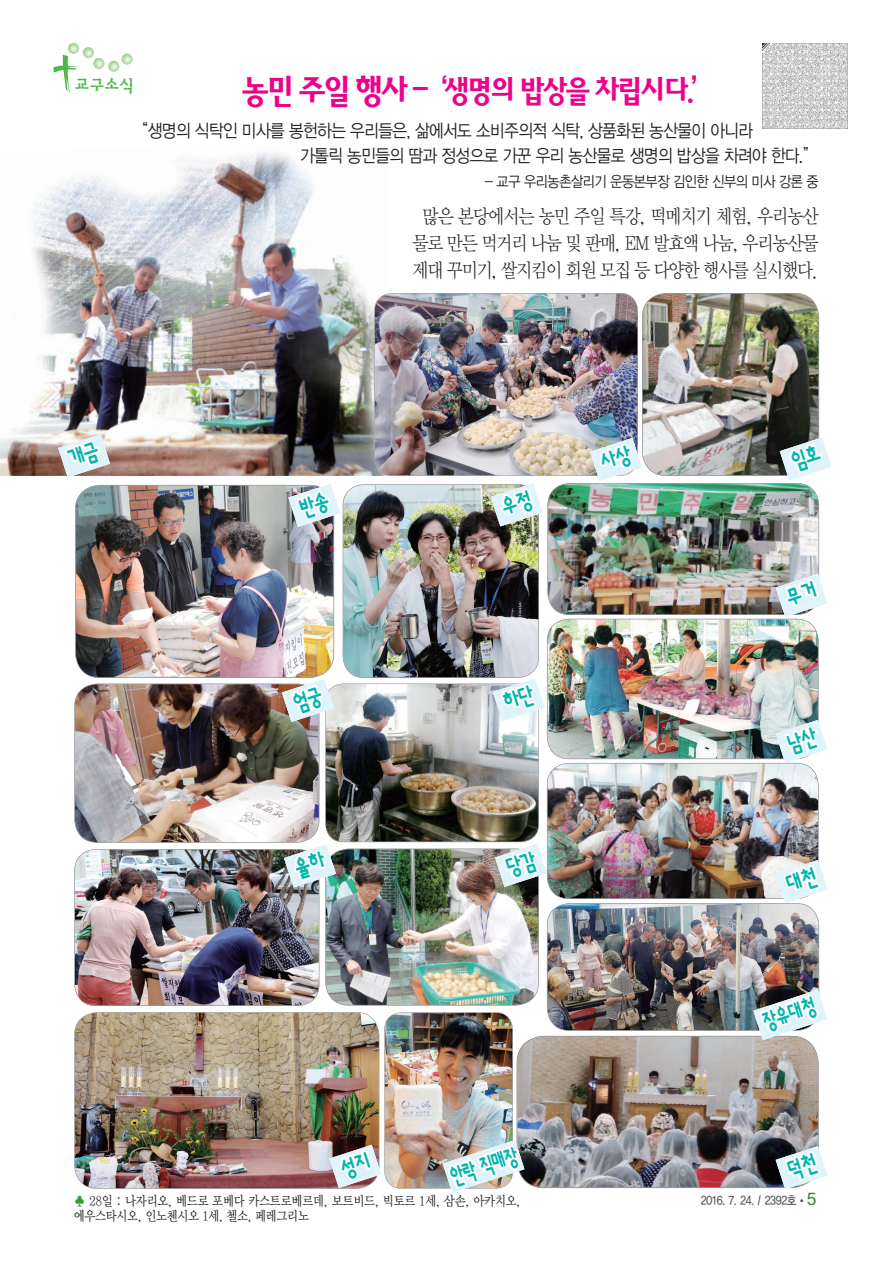
<style>
.page{position:relative;width:893px;height:1263px;background:#fff}
.page>*{position:absolute;margin:0;border:0;box-sizing:border-box;transform-origin:0 0}
.t1{font:500 31.5px "Korean RO";letter-spacing:-.17em;color:#ed028c;scale:.88 1}
.t2{font:700 22.5px "Korean TK";color:#00b5ac;scale:.76 1}
.t3{font:700 22.5px "Korean TK";color:#00b5ac;scale:.8 1}
.t4{font:19.5px/27px "YDIY Mj O320";letter-spacing:-.07em;color:#231f20;text-align:center;scale:.88 1}
.t5{font:18px/24.8px "YDIYGO320";letter-spacing:-.03em;color:#231f20;scale:.88 1}
.t6{font:16.5px "YDI Hsang IIB";color:#4cb848}
.t7{font:15px "YDIYGO320";letter-spacing:-.03em;color:#231f20;scale:.88 1}
.t8{font:13.5px/15.5px "YDIY Mj O330";letter-spacing:-.02em;color:#231f20;scale:.87 1}
.t9{font:700 12px "Korean GD";letter-spacing:-.1em;color:#57585a;scale:.87 1}
.t10{font:700 4.2px "Korean GD";color:#57585a}
.s1{font-size:34.5px}
.s2{color:#3a9a3b}
.s3{font-size:16.5px;color:#318b34}
</style>
<div class="page">
<img style="left:0;top:152px;width:365px;height:324px">
<svg style="left:53px;top:43px;width:80px;height:51px"></svg>
<img style="left:763px;top:44px;width:85px;height:85px">
<img style="left:58px;top:293px;width:774px;height:900px">
<p class="t6" style="left:75px;top:78px;width:60px">교구소식</p>
<h1 class="t1" style="left:240px;top:74px;width:545px"><span class="s1">농민 주일 행사</span> -‘생명의 밥상을 차립시다.’</h1>
<p class="t5" style="left:300px;top:119px;width:591px;text-indent:-168px">“생명의 식탁인 미사를 봉헌하는 우리들은, 삶에서도 소비주의적 식탁, 상품화된 농산물이 아니라<br>가톨릭 농민들의 땀과 정성으로 가꾼 우리 농산물로 생명의 밥상을 차려야 한다.”</p>
<p class="t7" style="left:485px;top:173px;width:381px">- 교구 우리농촌살리기 운동본부장 김인한 신부의 미사 강론 중</p>
<p class="t4" style="left:412px;top:203px;width:463px">많은 본당에서는 농민 주일 특강, 떡메치기 체험, 우리농산 물로 만든 먹거리 나눔 및 판매, EM 발효액 나눔, 우리농산물 제대 꾸미기, 쌀지킴이 회원 모집 등 다양한 행사를 실시했다.</p>
<p class="t2" style="left:445px;top:1167px;width:99px;rotate:-18deg">안락 직매장</p>
<p class="t8" style="left:74px;top:1193px;width:515px"><span class="s2">♣</span> 28일 : 나자리오, 베드로 포베다 카스트로베르데, 보트비드, 빅토르 1세, 삼손, 아카치오, 에우스타시오, 인노첸시오 1세, 첼소, 페레그리노</p>
<p class="t3" style="left:758px;top:1012px;width:75px;rotate:-18deg">장유대청</p>
<p class="t9" style="left:700px;top:1194px;width:113px">2016. 7. 24. / 2392호</p>
<p class="t10" style="left:800px;top:1198px;width:19px">● <span class="s3">5</span></p>
</div>
